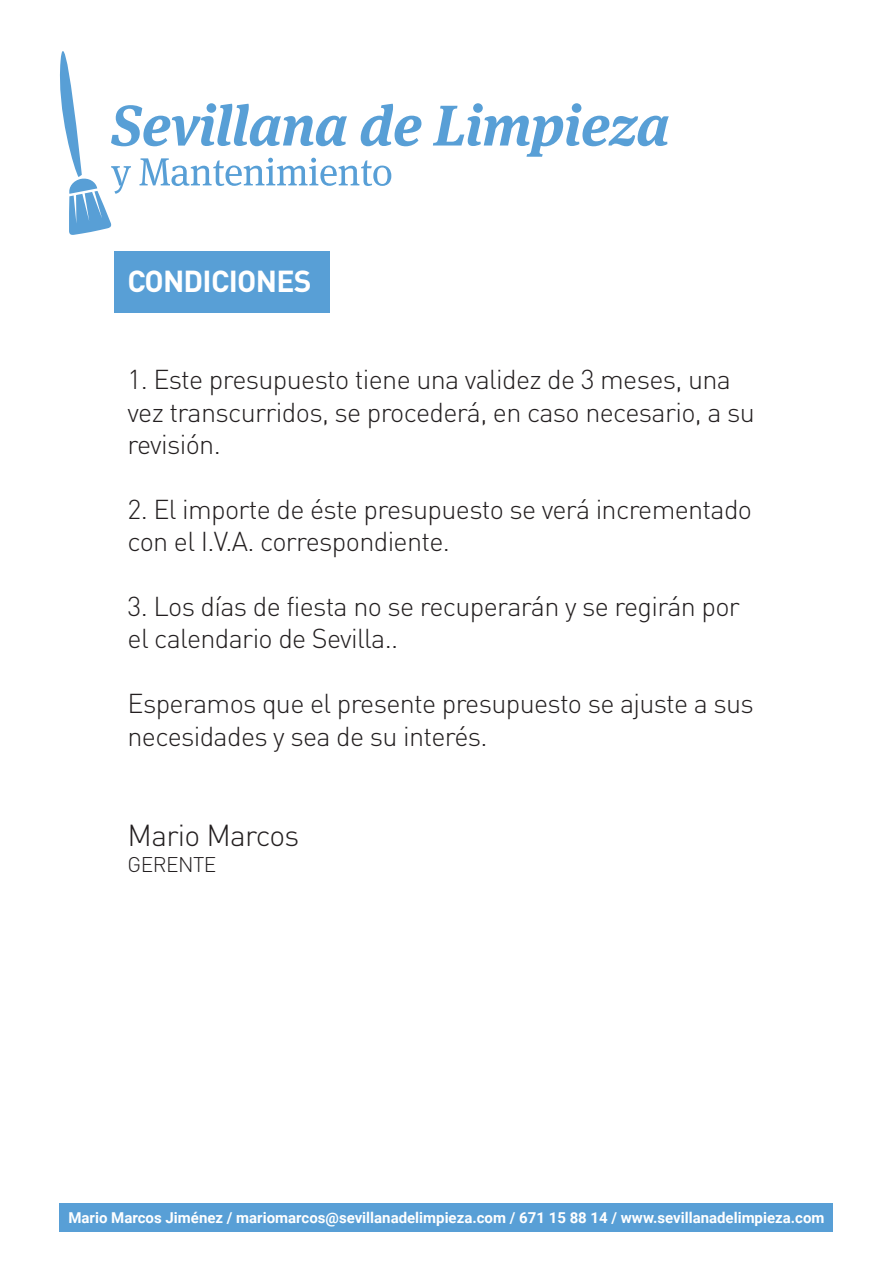
<style>
.page{position:relative;width:893px;height:1263px;background:#fff}
.page>*{position:absolute;margin:0;border:0;box-sizing:border-box;transform-origin:0 0}
.t1{font:700 30px "DIN Pro";letter-spacing:-.025em;color:#fff}
.t2{font:300 30px "DIN Pro";letter-spacing:-.025em;color:#231f20}
.t3{font:300 27px/32.4px "DIN Pro";letter-spacing:-.025em;color:#231f20}
.t4{font:300 21px "DIN Pro";letter-spacing:-.025em;color:#231f20}
.t5{font:700 15px "Roboto";color:#fff}
</style>
<div class="page">
<div style="left:114px;top:251px;width:216px;height:62px;background:#589fd6"></div>
<svg style="left:60px;top:51px;width:609px;height:184px"></svg>
<div style="left:60px;top:1203px;width:773px;height:28px;background:#589fd6"></div>
<p class="t1" style="left:128px;top:261px;width:185px">CONDICIONES</p>
<p class="t3" style="left:128px;top:361px;width:629px">1. Este presupuesto tiene una validez de 3 meses, una vez transcurridos, se procederá, en caso necesario, a su revisión.</p>
<p class="t3" style="left:128px;top:490px;width:626px">2. El importe de éste presupuesto se verá incrementado con el I.V.A. correspondiente.</p>
<p class="t3" style="left:128px;top:588px;width:614px">3. Los días de fiesta no se recuperarán y se regirán por el calendario de Sevilla..</p>
<p class="t3" style="left:128px;top:685px;width:628px">Esperamos que el presente presupuesto se ajuste a sus necesidades y sea de su interés.</p>
<p class="t2" style="left:128px;top:812px;width:173px">Mario Marcos</p>
<p class="t4" style="left:128px;top:848px;width:90px">GERENTE</p>
<p class="t5" style="left:68px;top:1207px;width:757px">Mario Marcos Jiménez / mariomarcos@sevillanadelimpieza.com / 671 15 88 14 / www.sevillanadelimpieza.com</p>
</div>
